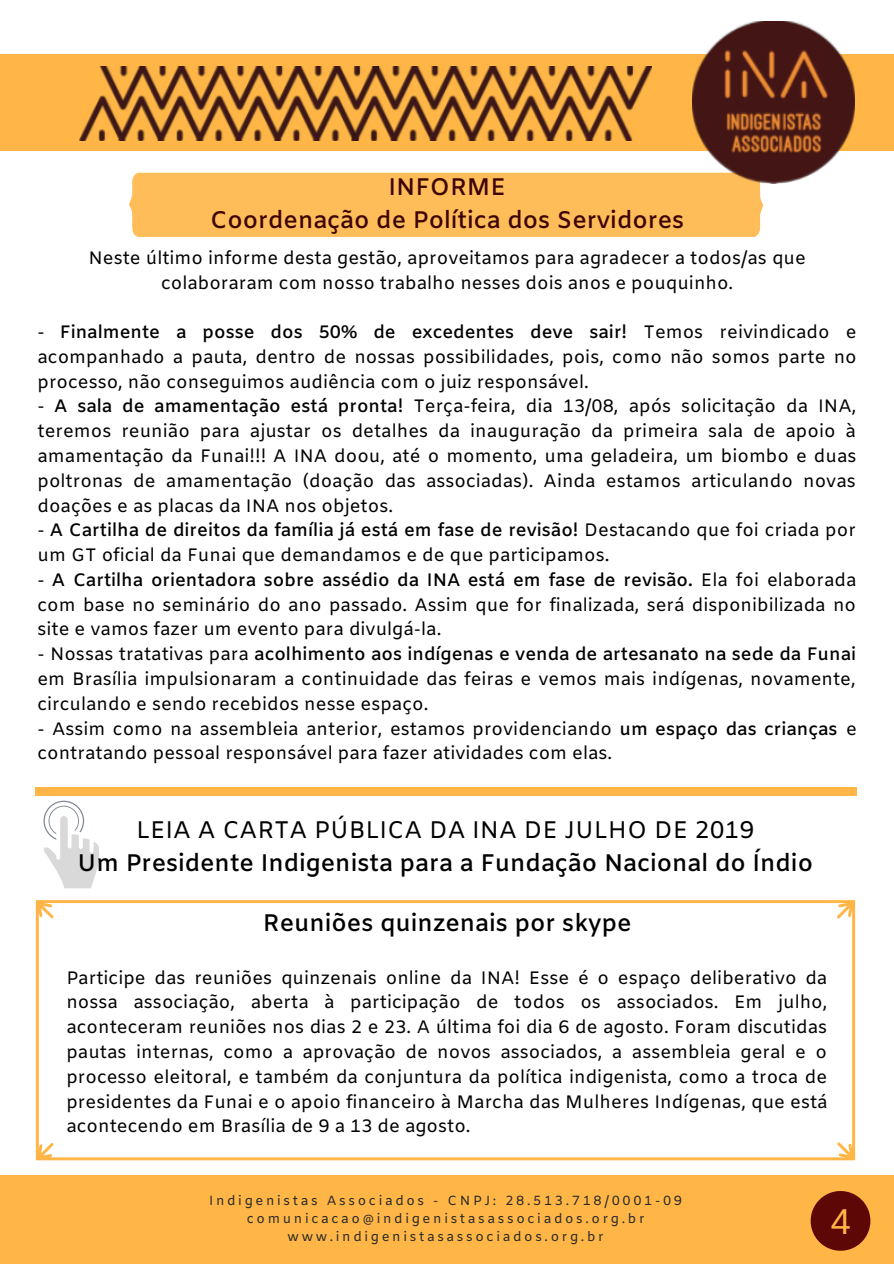
<style>
.page{position:relative;width:894px;height:1264px;background:#fff}
.page>*{position:absolute;margin:0;border:0;box-sizing:border-box;transform-origin:0 0}
.t1{font:36px "Arimo";color:#ffb647}
.t2{font:600 24px "Amiko";color:#000}
.t3{font:600 24px/32.8px "Amiko";color:#3d0404;text-align:center}
.t4{font:24px "Amiko";color:#000}
.t5{font:18px/24.8px "Amiko";color:#000;text-align:justify}
.t6{font:13.2px/18px "Amiko";letter-spacing:.2em;color:#2a2a2a;text-align:center}
.s1{font-weight:600}
</style>
<div class="page">
<div style="left:0;top:1175px;width:893px;height:88px;background:#ffb647"></div>
<div style="left:0;top:54px;width:893px;height:97px;background:#ffb647"></div>
<img style="left:79px;top:66px;width:273px;height:74px">
<img style="left:352px;top:66px;width:299px;height:74px">
<svg style="left:810px;top:1191px;width:60px;height:59px"></svg>
<div style="left:129px;top:173px;width:634px;height:64px;background:#ffbd59"></div>
<img style="left:692px;top:22px;width:162px;height:162px">
<svg style="left:43px;top:800px;width:56px;height:89px"></svg>
<svg style="left:36px;top:900px;width:818px;height:260px"></svg>
<div style="left:36px;top:787px;width:820px;height:9px;background:#ffb647"></div>
<h2 class="t3" style="left:210px;top:172px;width:475px">INFORME<br>Coordenação de Política dos Servidores</h2>
<p class="t5" style="left:88px;top:247px;width:718px;text-align:center">Neste último informe desta gestão, aproveitamos para agradecer a todos/as que colaboraram com nosso trabalho nesses dois anos e pouquinho.</p>
<p class="t5" style="left:37px;top:321px;width:820px">- <span class="s1">Finalmente a posse dos 50% de excedentes deve sair!</span> Temos reivindicado e acompanhado a pauta, dentro de nossas possibilidades, pois, como não somos parte no processo, não conseguimos audiência com o juiz responsável.</p>
<p class="t5" style="left:37px;top:395px;width:820px">- <span class="s1">A sala de amamentação está pronta!</span> Terça-feira, dia 13/08, após solicitação da INA, teremos reunião para ajustar os detalhes da inauguração da primeira sala de apoio à amamentação da Funai!!! A INA doou, até o momento, uma geladeira, um biombo e duas poltronas de amamentação (doação das associadas). Ainda estamos articulando novas doações e as placas da INA nos objetos.</p>
<p class="t5" style="left:37px;top:519px;width:819px">- <span class="s1">A Cartilha de direitos da família já está em fase de revisão!</span> Destacando que foi criada por um GT oficial da Funai que demandamos e de que participamos.</p>
<p class="t5" style="left:37px;top:569px;width:820px">- <span class="s1">A Cartilha orientadora sobre assédio da INA está em fase de revisão.</span> Ela foi elaborada com base no seminário do ano passado. Assim que for finalizada, será disponibilizada no site e vamos fazer um evento para divulgá-la.</p>
<p class="t5" style="left:37px;top:643px;width:820px">- Nossas tratativas para <span class="s1">acolhimento aos indígenas e venda de artesanato na sede da Funai </span>em Brasília impulsionaram a continuidade das feiras e vemos mais indígenas, novamente, circulando e sendo recebidos nesse espaço.</p>
<p class="t5" style="left:37px;top:717px;width:820px">- Assim como na assembleia anterior, estamos providenciando <span class="s1">um espaço das crianças</span> e contratando pessoal responsável para fazer atividades com elas.</p>
<h2 class="t4" style="left:136px;top:815px;width:619px">LEIA A CARTA PÚBLICA DA INA DE JULHO DE 2019</h2>
<h2 class="t2" style="left:78px;top:848px;width:736px">Um Presidente Indigenista para a Fundação Nacional do Índio</h2>
<h2 class="t2" style="left:263px;top:908px;width:370px">Reuniões quinzenais por skype</h2>
<p class="t5" style="left:66px;top:966px;width:762px">Participe das reuniões quinzenais online da INA! Esse é o espaço deliberativo da nossa associação, aberta à participação de todos os associados. Em julho, aconteceram reuniões nos dias 2 e 23. A última foi dia 6 de agosto. Foram discutidas pautas internas, como a aprovação de novos associados, a assembleia geral e o processo eleitoral, e também da conjuntura da política indigenista, como a troca de presidentes da Funai e o apoio financeiro à Marcha das Mulheres Indígenas, que está acontecendo em Brasília de 9 a 13 de agosto.</p>
<p class="t6" style="left:209px;top:1192px;width:474px">Indigenistas Associados - CNPJ: 28.513.718/0001-09 comunicacao@indigenistasassociados.org.br www.indigenistasassociados.org.br</p>
<h1 class="t1" style="left:830px;top:1200px;width:22px">4</h1>
</div>
